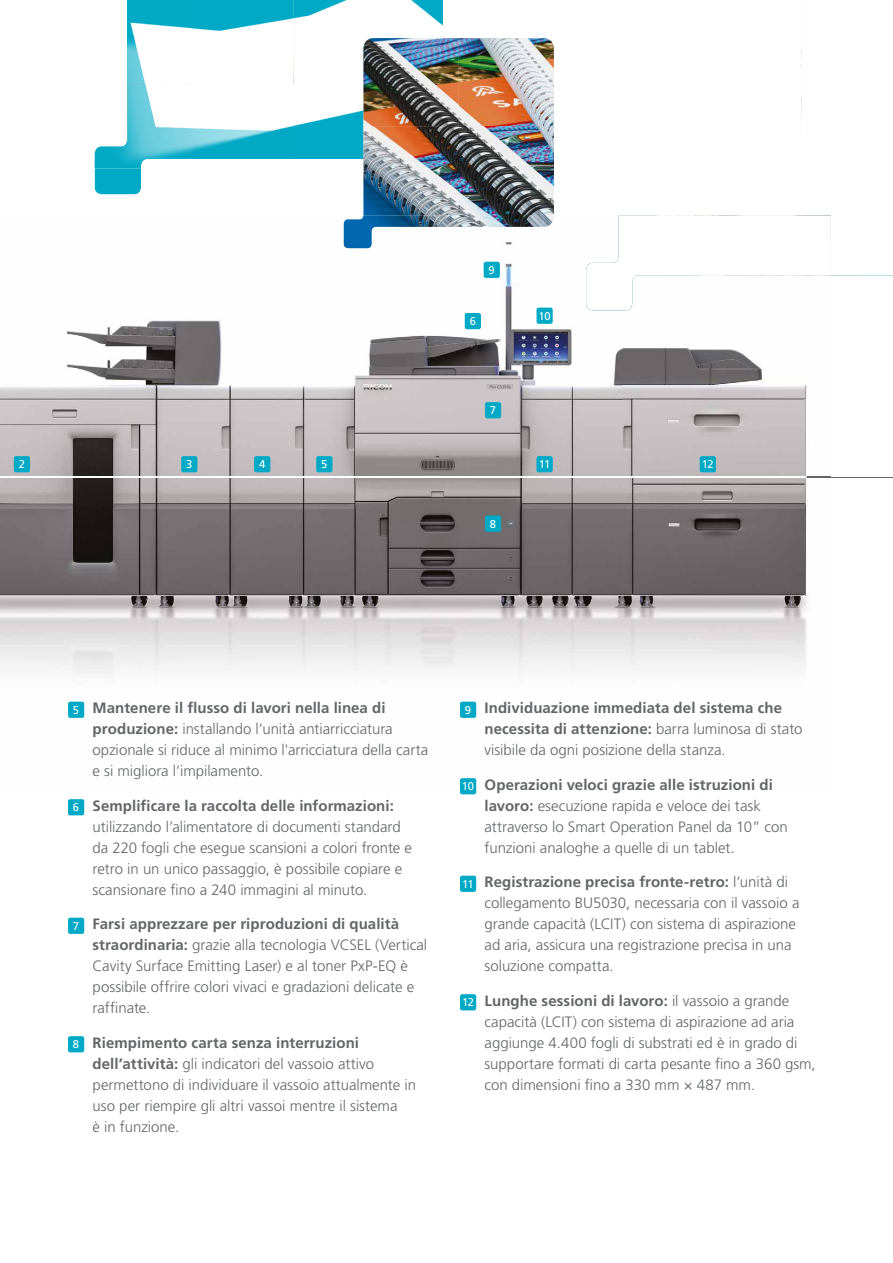
<style>
.page{position:relative;width:893px;height:1263px;background:#fff}
.page>*{position:absolute;margin:0;border:0;box-sizing:border-box;transform-origin:0 0}
.t1{font:300 15px/21px "Frutiger LT Std";letter-spacing:-.005em;color:#636569}
.t2{font:700 15px/21px "Frutiger LT Std";letter-spacing:.005em;color:#636569}
.t3{font:11.25px "Frutiger LT Std";color:#fff}
.s1{font-weight:400;font-size:11.25px;color:#fff}
.s2{font-weight:700}
.s3{font-weight:300}
</style>
<div class="page">
<svg style="left:95px;top:84px;width:99px;height:110px"></svg>
<img style="left:127px;top:0;width:67px;height:84px">
<img style="left:194px;top:0;width:153px;height:84px">
<img style="left:411px;top:0;width:31px;height:25px">
<img style="left:101px;top:84px;width:26px;height:63px">
<img style="left:194px;top:125px;width:99px;height:34px">
<img style="left:293px;top:114px;width:51px;height:45px">
<hr style="left:0;top:477px;width:893px;height:1px;background:#636569">
<svg style="left:344px;top:38px;width:19px;height:121px"></svg>
<img style="left:363px;top:38px;width:191px;height:177px">
<img style="left:0;top:222px;width:623px;height:254px">
<img style="left:623px;top:310px;width:208px;height:167px">
<img style="left:586px;top:215px;width:245px;height:95px">
<img style="left:0;top:477px;width:808px;height:315px">
<img style="left:344px;top:215px;width:210px;height:33px">
<div style="left:68px;top:702px;width:16px;height:16px;background:#00a9c5;border-radius:2px"></div>
<div style="left:68px;top:799px;width:16px;height:16px;background:#00a9c5;border-radius:2px"></div>
<div style="left:68px;top:918px;width:16px;height:16px;background:#00a9c5;border-radius:2px"></div>
<div style="left:68px;top:1036px;width:16px;height:16px;background:#00a9c5;border-radius:2px"></div>
<div style="left:460px;top:702px;width:16px;height:16px;background:#00a9c5;border-radius:2px"></div>
<div style="left:460px;top:778px;width:16px;height:16px;background:#00a9c5;border-radius:2px"></div>
<div style="left:460px;top:876px;width:16px;height:16px;background:#00a9c5;border-radius:2px"></div>
<div style="left:460px;top:994px;width:16px;height:16px;background:#00a9c5;border-radius:2px"></div>
<div style="left:14px;top:456px;width:16px;height:16px;background:#00a9c5;border-radius:2px"></div>
<div style="left:181px;top:456px;width:16px;height:16px;background:#00a9c5;border-radius:2px"></div>
<div style="left:254px;top:456px;width:16px;height:16px;background:#00a9c5;border-radius:2px"></div>
<div style="left:316px;top:456px;width:16px;height:16px;background:#00a9c5;border-radius:2px"></div>
<div style="left:700px;top:456px;width:16px;height:16px;background:#00a9c5;border-radius:2px"></div>
<div style="left:465px;top:313px;width:16px;height:16px;background:#00a9c5;border-radius:2px"></div>
<div style="left:484px;top:262px;width:16px;height:16px;background:#00a9c5;border-radius:2px"></div>
<div style="left:536px;top:308px;width:17px;height:16px;background:#00a9c5;border-radius:2px"></div>
<div style="left:536px;top:456px;width:17px;height:16px;background:#00a9c5;border-radius:2px"></div>
<div style="left:485px;top:402px;width:16px;height:16px;background:#00a9c5;border-radius:2px"></div>
<div style="left:485px;top:515px;width:16px;height:17px;background:#00a9c5;border-radius:2px"></div>
<p class="t3" style="left:489px;top:263px;width:8px">9</p>
<p class="t3" style="left:470px;top:314px;width:8px">6</p>
<p class="t3" style="left:490px;top:404px;width:8px">7</p>
<p class="t3" style="left:538px;top:309px;width:14px">10</p>
<p class="t3" style="left:19px;top:458px;width:8px">2</p>
<p class="t3" style="left:186px;top:458px;width:8px">3</p>
<p class="t3" style="left:259px;top:458px;width:8px">4</p>
<p class="t3" style="left:321px;top:458px;width:8px">5</p>
<p class="t3" style="left:702px;top:458px;width:13px">12</p>
<p class="t3" style="left:539px;top:458px;width:13px">11</p>
<p class="t3" style="left:490px;top:517px;width:8px">8</p>
<p class="t1" style="left:93px;top:697px;width:337px;text-indent:-20px"><span class="s1">5</span> <span class="s2">Mantenere il flusso di lavori nella linea di produzione:</span> installando l’unità antiarricciatura opzionale si riduce al minimo l'arricciatura della carta e si migliora l’impilamento.</p>
<p class="t1" style="left:93px;top:795px;width:321px;text-indent:-20px"><span class="s1">6</span> <span class="s2">Semplificare la raccolta delle informazioni: </span>utilizzando l’alimentatore di documenti standard da 220 fogli che esegue scansioni a colori fronte e retro in un unico passaggio, è possibile copiare e scansionare fino a 240 immagini al minuto.</p>
<p class="t1" style="left:93px;top:913px;width:336px;text-indent:-20px"><span class="s1">7</span> <span class="s2">Farsi apprezzare per riproduzioni di qualità straordinaria:</span> grazie alla tecnologia VCSEL (Vertical Cavity Surface Emitting Laser) e al toner PxP-EQ è possibile offrire colori vivaci e gradazioni delicate e raffinate.</p>
<p class="t1" style="left:93px;top:1032px;width:325px;text-indent:-20px"><span class="s1">8</span> <span class="s2">Riempimento carta senza interruzioni dell’attività:</span> gli indicatori del vassoio attivo permettono di individuare il vassoio attualmente in uso per riempire gli altri vassoi mentre il sistema<br>è in funzione.</p>
<p class="t2" style="left:484px;top:697px;width:319px;text-indent:-20px"><span class="s1">9</span> Individuazione immediata del sistema che necessita di attenzione: <span class="s3">barra luminosa di stato visibile da ogni posizione della stanza.</span></p>
<p class="t1" style="left:484px;top:774px;width:305px;text-indent:-23px"><span class="s1">10</span> <span class="s2">Operazioni veloci grazie alle istruzioni di lavoro:</span> esecuzione rapida e veloce dei task attraverso lo Smart Operation Panel da 10” con funzioni analoghe a quelle di un tablet.</p>
<p class="t1" style="left:484px;top:871px;width:316px;text-indent:-22px"><span class="s1">11</span> <span class="s2">Registrazione precisa fronte-retro:</span> l’unità di collegamento BU5030, necessaria con il vassoio a grande capacità (LCIT) con sistema di aspirazione ad aria, assicura una registrazione precisa in una soluzione compatta.</p>
<p class="t1" style="left:484px;top:990px;width:333px;text-indent:-22px"><span class="s1">12</span> <span class="s2">Lunghe sessioni di lavoro:</span> il vassoio a grande capacità (LCIT) con sistema di aspirazione ad aria aggiunge 4.400 fogli di substrati ed è in grado di supportare formati di carta pesante fino a 360 gsm, con dimensioni fino a 330 mm × 487 mm.</p>
</div>
